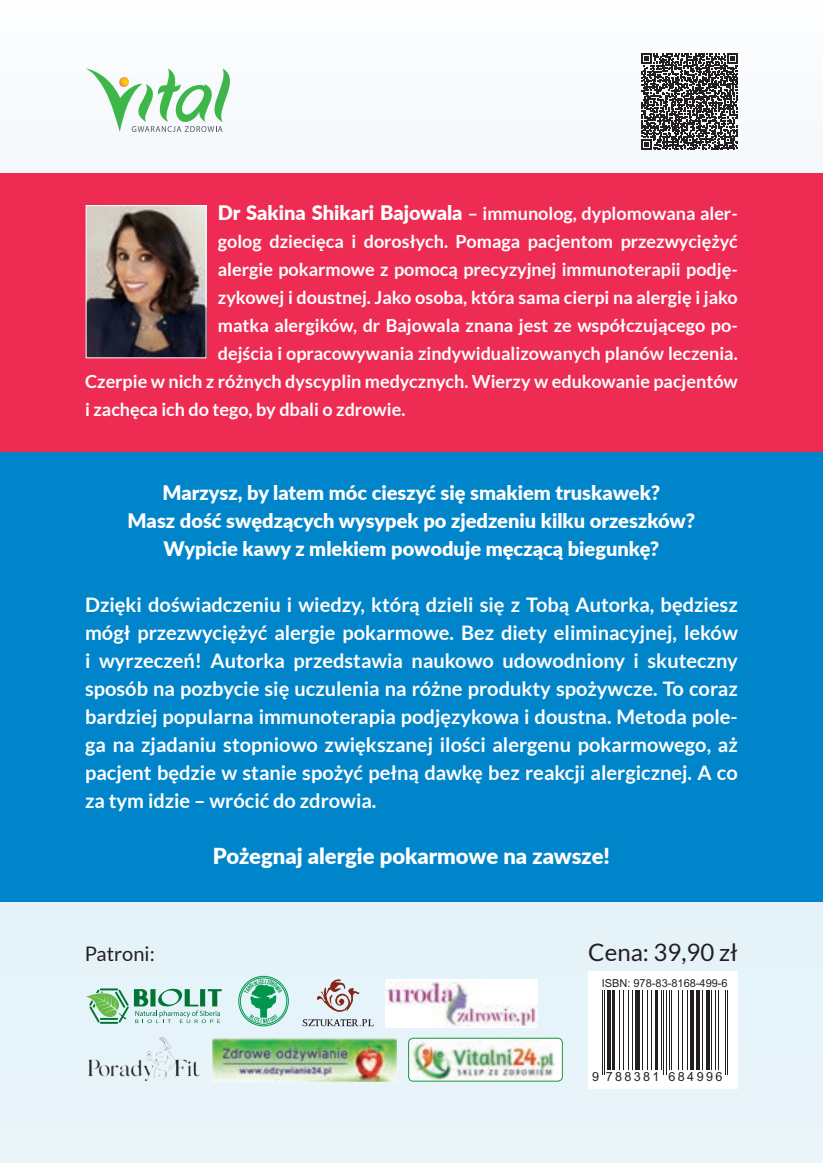
<style>
.page{position:relative;width:823px;height:1163px;background:#fff}
.page>*{position:absolute;margin:0;border:0;box-sizing:border-box;transform-origin:0 0}
.t1{font:24px "Lato";color:#231f20}
.t2{font:900 22px "Lato";color:#fff}
.t3{font:700 20px/28px "Lato";color:#fff;text-align:justify}
.t4{font:900 20px/28px "Lato";color:#fff;text-align:center}
.t5{font:20px "Lato";color:#231f20}
.t6{font:700 18px "Lato";color:#fff}
.t7{font:12.6px "Arial";letter-spacing:.19em;color:#231f20}
.t8{font:11px "Arial";color:#231f20}
.s1{font-weight:900;font-size:20px}
</style>
<div class="page">
<div style="left:0;top:0;width:822px;height:1162px;background:linear-gradient(to right,#eef6fb,#eff7fb)"></div>
<div style="left:0;top:173px;width:822px;height:279px;background:#ee2c53"></div>
<div style="left:0;top:452px;width:822px;height:449px;background:#0084ca"></div>
<div style="left:588px;top:970px;width:149px;height:118px;background:#fff"></div>
<svg style="left:602px;top:990px;width:126px;height:85px"></svg>
<hr style="left:601px;top:990px;width:1px;height:84px;background:#231f20">
<hr style="left:604px;top:990px;width:1px;height:84px;background:#231f20">
<svg style="left:606px;top:990px;width:4px;height:79px"></svg>
<hr style="left:612px;top:990px;width:2px;height:79px;background:#231f20">
<hr style="left:618px;top:990px;width:1px;height:79px;background:#231f20">
<hr style="left:622px;top:990px;width:1px;height:79px;background:#231f20">
<hr style="left:628px;top:990px;width:1px;height:79px;background:#231f20">
<hr style="left:632px;top:990px;width:1px;height:79px;background:#231f20">
<div style="left:634px;top:990px;width:5px;height:79px;background:#231f20"></div>
<hr style="left:641px;top:990px;width:1px;height:79px;background:#231f20">
<hr style="left:646px;top:990px;width:1px;height:79px;background:#231f20">
<hr style="left:650px;top:990px;width:1px;height:79px;background:#231f20">
<hr style="left:654px;top:990px;width:3px;height:79px;background:#231f20">
<hr style="left:660px;top:990px;width:1px;height:79px;background:#231f20">
<hr style="left:662px;top:990px;width:1px;height:84px;background:#231f20">
<hr style="left:665px;top:990px;width:1px;height:84px;background:#231f20">
<hr style="left:668px;top:990px;width:1px;height:79px;background:#231f20">
<hr style="left:670px;top:990px;width:1px;height:79px;background:#231f20">
<hr style="left:677px;top:990px;width:1px;height:79px;background:#231f20">
<hr style="left:681px;top:990px;width:1px;height:79px;background:#231f20">
<hr style="left:687px;top:990px;width:1px;height:79px;background:#231f20">
<svg style="left:689px;top:990px;width:4px;height:79px"></svg>
<hr style="left:696px;top:990px;width:3px;height:79px;background:#231f20">
<hr style="left:701px;top:990px;width:1px;height:79px;background:#231f20">
<svg style="left:705px;top:990px;width:4px;height:79px"></svg>
<hr style="left:711px;top:990px;width:1px;height:79px;background:#231f20">
<hr style="left:715px;top:990px;width:1px;height:79px;background:#231f20">
<hr style="left:717px;top:990px;width:1px;height:79px;background:#231f20">
<hr style="left:724px;top:990px;width:1px;height:84px;background:#231f20">
<hr style="left:727px;top:990px;width:1px;height:84px;background:#231f20">
<svg style="left:86px;top:68px;width:145px;height:64px"></svg>
<img style="left:88px;top:207px;width:116px;height:149px">
<div style="left:86px;top:205px;width:120px;height:153px;border:1px solid #fff"></div>
<svg style="left:86px;top:987px;width:135px;height:36px;background:#a4cfba"></svg>
<div style="left:238px;top:975px;width:50px;height:50px;border:1px solid #00974d;border-radius:50%"></div>
<div style="left:240px;top:977px;width:47px;height:47px;border:1px solid #00974d;border-radius:50%"></div>
<svg style="left:317px;top:979px;width:42px;height:32px"></svg>
<svg style="left:302px;top:1019px;width:71px;height:7px"></svg>
<div style="left:386px;top:979px;width:151px;height:48px;background:#fff"></div>
<img style="left:386px;top:981px;width:151px;height:45px">
<img style="left:81px;top:1032px;width:126px;height:52px">
<img style="left:212px;top:1037px;width:184px;height:44px">
<img style="left:408px;top:1038px;width:151px;height:42px">
<div style="left:408px;top:1037px;width:154px;height:44px;border:1px solid #1b953e;border-radius:5px"></div>
<svg style="left:641px;top:54px;width:96px;height:96px"></svg>
<svg style="left:244px;top:978px;width:38px;height:44px;background:#88cdb3"></svg>
<p class="t6" style="left:218px;top:203px;width:521px"><span class="s1">Dr Sakina Shikari Bajowala</span> – immunolog, dyplomowana aler-</p>
<p class="t6" style="left:218px;top:231px;width:521px">golog dziecięca i dorosłych. Pomaga pacjentom przezwyciężyć</p>
<p class="t6" style="left:218px;top:259px;width:521px">alergie pokarmowe z pomocą precyzyjnej immunoterapii podję-</p>
<p class="t6" style="left:218px;top:287px;width:521px">zykowej i doustnej. Jako osoba, która sama cierpi na alergię i jako</p>
<p class="t6" style="left:218px;top:315px;width:521px">matka alergików, dr Bajowala znana jest ze współczującego po-</p>
<p class="t6" style="left:218px;top:343px;width:521px">dejścia i opracowywania zindywidualizowanych planów leczenia.</p>
<p class="t6" style="left:85px;top:371px;width:653px">Czerpie w nich z różnych dyscyplin medycznych. Wierzy w edukowanie pacjentów</p>
<p class="t6" style="left:85px;top:399px;width:321px">i zachęca ich do tego, by dbali o zdrowie.</p>
<p class="t4" style="left:128px;top:478px;width:568px">Marzysz, by latem móc cieszyć się smakiem truskawek?<br>Masz dość swędzących wysypek po zjedzeniu kilku orzeszków?<br>Wypicie kawy z mlekiem powoduje męczącą biegunkę?</p>
<p class="t3" style="left:85px;top:590px;width:653px">Dzięki doświadczeniu i wiedzy, którą dzieli się z Tobą Autorka, będziesz mógł przezwyciężyć alergie pokarmowe. Bez diety eliminacyjnej, leków i wyrzeczeń! Autorka przedstawia naukowo udowodniony i skuteczny sposób na pozbycie się uczulenia na różne produkty spożywcze. To coraz bardziej popularna immunoterapia podjęzykowa i doustna. Metoda pole&shy;ga na zjadaniu stopniowo zwiększanej ilości alergenu pokarmowego, aż pacjent będzie w stanie spożyć pełną dawkę bez reakcji alergicznej. A co za tym idzie – wrócić do zdrowia.</p>
<p class="t2" style="left:213px;top:839px;width:398px">Pożegnaj alergie pokarmowe na zawsze!</p>
<p class="t5" style="left:85px;top:942px;width:71px">Patroni:</p>
<p class="t1" style="left:588px;top:939px;width:151px">Cena: 39,90 zł</p>
<p class="t8" style="left:601px;top:975px;width:127px">ISBN: 978-83-8168-499-6</p>
<p class="t7" style="left:592px;top:1067px;width:131px">9 788381 684996</p>
</div>
